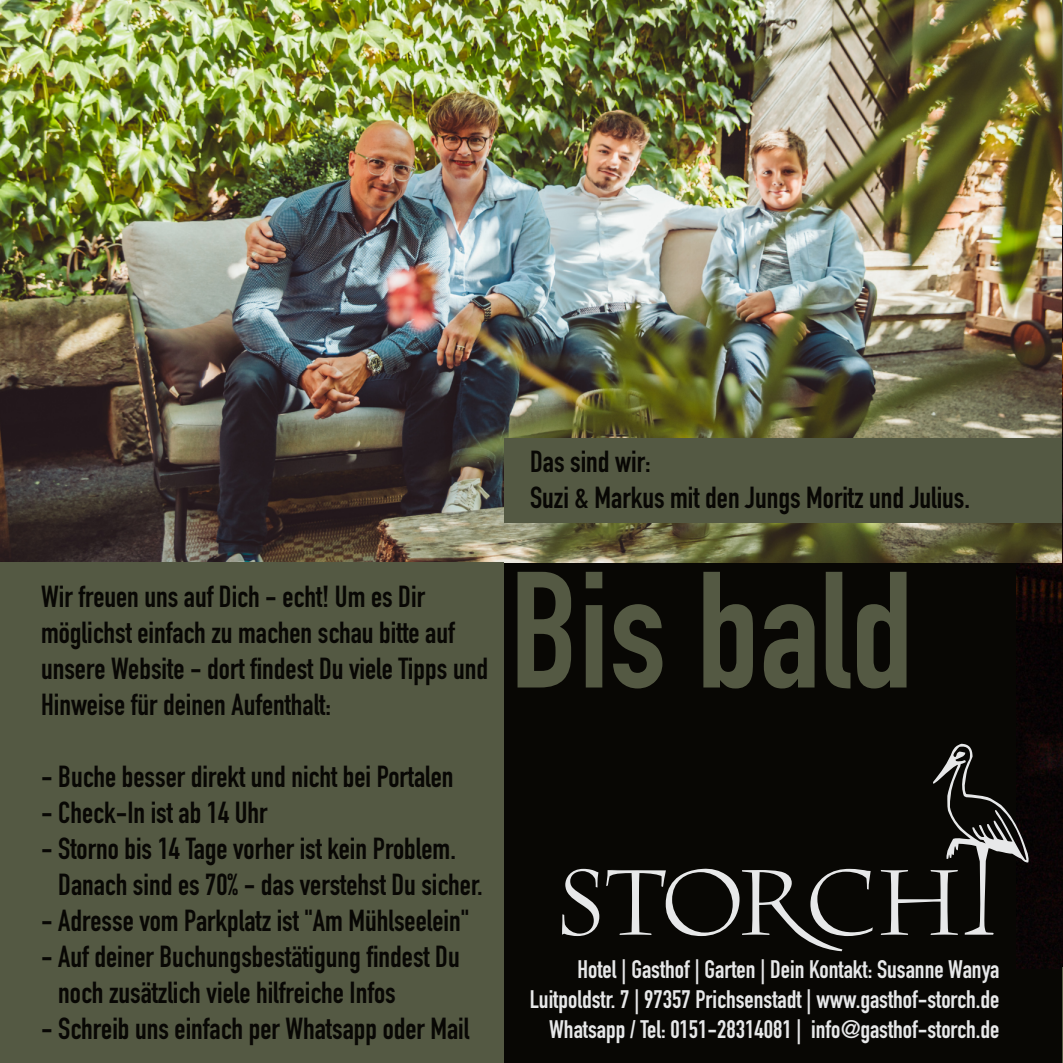
<style>
.page{position:relative;width:1063px;height:1063px;background:#fff}
.page>*{position:absolute;margin:0;border:0;box-sizing:border-box;transform-origin:0 0}
.t1{font:700 162.5px "DIN Condensed";color:#545943}
.t2{font:700 30px/36px "DIN Condensed";color:#080704}
.t3{font:700 25px/30px "DIN Condensed";color:#e7e8e9;text-align:right}
.s1{color:#545943}
</style>
<div class="page">
<div style="left:0;top:5px;width:1063px;height:1058px;background:#080704"></div>
<img style="left:1016px;top:224px;width:47px;height:744px">
<hr style="left:1062px;top:967px;width:1px;height:96px;background:#545943">
<hr style="left:1062px;top:0;width:1px;height:224px;background:#545943">
<svg style="left:562px;top:744px;width:468px;height:207px"></svg>
<img style="left:0;top:0;width:1062px;height:562px">
<div style="left:0;top:562px;width:504px;height:501px;background:#545943"></div>
<div style="left:504px;top:439px;width:558px;height:84px;background:#545943"></div>
<p class="t2" style="left:41px;top:582px;width:448px">Wir freuen uns auf Dich - echt! Um es Dir möglichst einfach zu machen schau bitte auf unsere Website - dort findest Du viele Tipps und Hinweise für deinen Aufenthalt:</p>
<p class="t2" style="left:41px;top:762px;width:414px">- Buche besser direkt und nicht bei Portalen</p>
<p class="t2" style="left:41px;top:798px;width:228px">- Check-In ist ab 14 Uhr</p>
<p class="t2" style="left:41px;top:834px;width:416px">- Storno bis 14 Tage vorher ist kein Problem.</p>
<p class="t2" style="left:41px;top:870px;width:443px"><span class="s1">-</span> Danach sind es 70% - das verstehst Du sicher.</p>
<p class="t2" style="left:41px;top:906px;width:430px">- Adresse vom Parkplatz ist "Am Mühlseelein"</p>
<p class="t2" style="left:41px;top:942px;width:420px">- Auf deiner Buchungsbestätigung findest Du</p>
<p class="t2" style="left:41px;top:978px;width:356px"><span class="s1">-</span> noch zusätzlich viele hilfreiche Infos</p>
<p class="t2" style="left:41px;top:1014px;width:430px">- Schreib uns einfach per Whatsapp oder Mail</p>
<p class="t2" style="left:530px;top:447px;width:441px">Das sind wir:<br>Suzi &amp; Markus mit den Jungs Moritz und Julius.</p>
<h1 class="t1" style="left:510px;top:572px;width:405px">Bis bald</h1>
<p class="t3" style="left:530px;top:958px;width:471px">Hotel | Gasthof | Garten | Dein Kontakt: Susanne Wanya<br>Luitpoldstr. 7 | 97357 Prichsenstadt | www.gasthof-storch.de<br>Whatsapp / Tel: 0151-28314081 | info@gasthof-storch.de</p>
</div>
